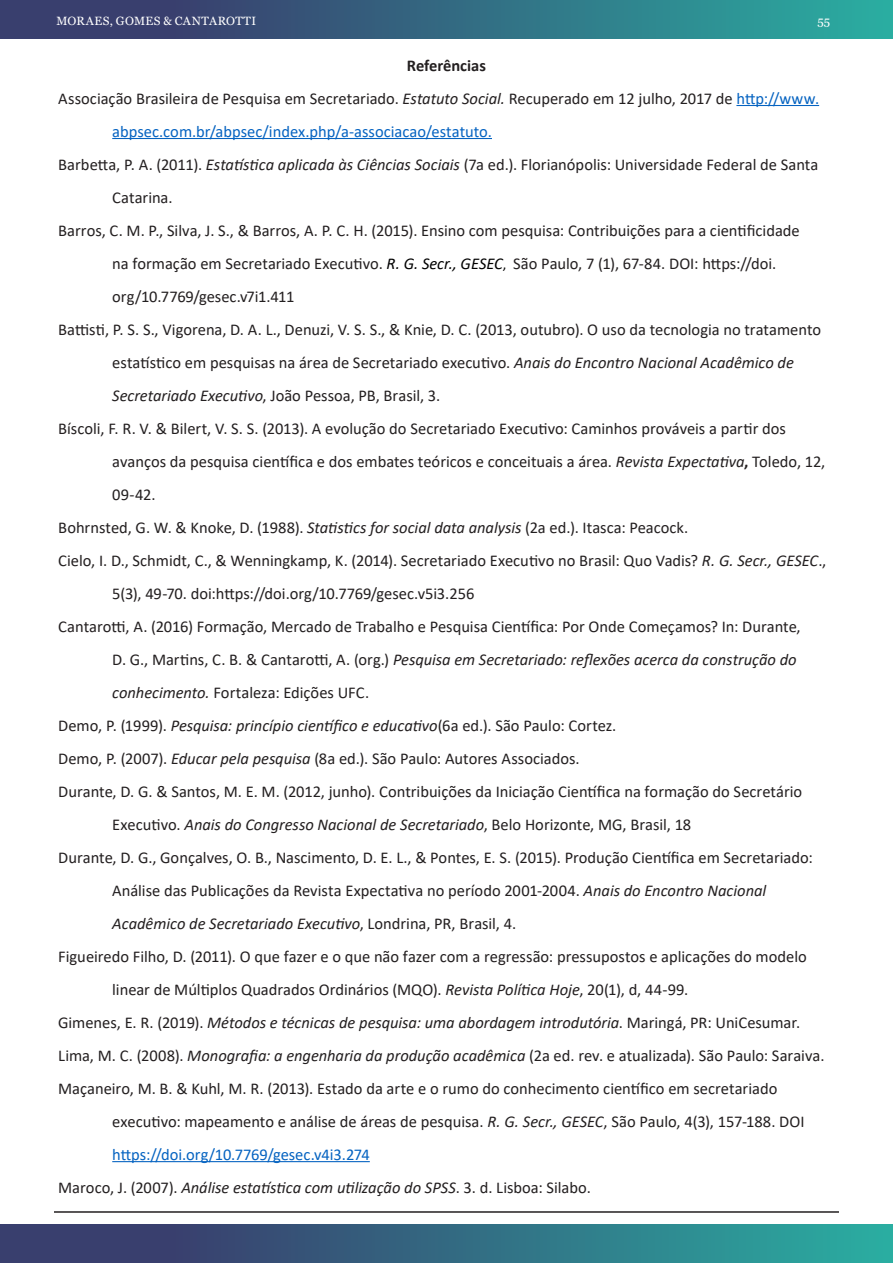
<style>
.page{position:relative;width:893px;height:1263px;background:#fff}
.page>*{position:absolute;margin:0;border:0;box-sizing:border-box;transform-origin:0 0}
.Referencias{font:16.5px/33px "Calibri";color:#231f20}
.Referencias-2{font:italic 16.5px "Calibri";color:#231f20}
.Título_Nivel_1{font:700 16.5px "Calibri";color:#231f20}
.t1{font:12px "Georgia";letter-spacing:.035em;color:#fff}
.s1{font-style:italic}
.s2{color:#0563c1}
.s3{font-style:italic;color:#000}
.s4{font-size:14.25px;color:#000}
.s5{font-weight:700}
.s6{font-style:normal}
</style>
<div class="page">
<div style="left:0;top:0;width:893px;height:38px;background:linear-gradient(to right,#3b2e66,#2baaa0)"></div>
<div style="left:0;top:1225px;width:893px;height:38px;background:linear-gradient(to right,#3b2e66,#2baaa0)"></div>
<hr style="left:54px;top:1211px;width:785px;height:2px;background:#231f20">
<hr style="left:736px;top:105px;width:83px;height:1px;background:#0563c1">
<hr style="left:112px;top:138px;width:380px;height:1px;background:#0563c1">
<hr style="left:112px;top:1161px;width:258px;height:1px;background:#0563c1">
<p class="t1" style="left:56px;top:13px;width:201px">MORAES, GOMES &amp; CANTAROTTI</p>
<p class="t1" style="left:817px;top:13px;width:14px">55</p>
<p class="Título_Nivel_1" style="left:407px;top:53px;width:81px">Referências</p>
<p class="Referencias" style="left:112px;top:81px;width:708px;text-indent:-54px">Associação Brasileira de Pesquisa em Secretariado. <span class="s1">Estatuto Social.</span> Recuperado em 12 julho, 2017 de <span class="s2">http://www. abpsec.com.br/abpsec/index.php/a-associacao/estatuto.</span></p>
<p class="Referencias" style="left:112px;top:147px;width:708px;text-indent:-54px">Barbetta, P. A. (2011). <span class="s1">Estatística aplicada às Ciências Sociais</span> (7a ed.). Florianópolis: Universidade Federal de Santa<br>Catarina.</p>
<p class="Referencias" style="left:112px;top:213px;width:689px;text-indent:-54px">Barros, C. M. P., Silva, J. S., &amp; Barros, A. P. C. H. (2015). Ensino com pesquisa: Contribuições para a cientificidade na formação em Secretariado Executivo. <span class="s3">R. G. Secr., GESEC</span><span class="s4">,</span> São Paulo, 7 (1), 67-84. DOI: https://doi. org/10.7769/gesec.v7i1.411</p>
<p class="Referencias" style="left:112px;top:312px;width:710px;text-indent:-54px">Battisti, P. S. S., Vigorena, D. A. L., Denuzi, V. S. S., &amp; Knie, D. C. (2013, outubro). O uso da tecnologia no tratamento estatístico em pesquisas na área de Secretariado executivo. <span class="s1">Anais do Encontro Nacional Acadêmico de<br>Secretariado Executivo</span>, João Pessoa, PB, Brasil, 3.</p>
<p class="Referencias" style="left:112px;top:411px;width:715px;text-indent:-54px">Bíscoli, F. R. V. &amp; Bilert, V. S. S. (2013). A evolução do Secretariado Executivo: Caminhos prováveis a partir dos avanços da pesquisa científica e dos embates teóricos e conceituais a área. <span class="s1">Revista Expectativa</span><span class="s5">,</span> Toledo, 12,<br>09-42.</p>
<p class="Referencias" style="left:58px;top:510px;width:632px">Bohrnsted, G. W. &amp; Knoke, D. (1988). <span class="s1">Statistics for social data analysis</span> (2a ed.). Itasca: Peacock.</p>
<p class="Referencias" style="left:112px;top:543px;width:716px;text-indent:-54px">Cielo, I. D., Schmidt, C., &amp; Wenningkamp, K. (2014). Secretariado Executivo no Brasil: Quo Vadis? <span class="s1">R. G. Secr., GESEC</span>.,<br>5(3), 49-70. doi:https://doi.org/10.7769/gesec.v5i3.256</p>
<p class="Referencias" style="left:112px;top:609px;width:690px;text-indent:-54px">Cantarotti, A. (2016) Formação, Mercado de Trabalho e Pesquisa Científica: Por Onde Começamos? In: Durante,<br>D. G., Martins, C. B. &amp; Cantarotti, A. (org.) <span class="s1">Pesquisa em Secretariado: reflexões acerca da construção do conhecimento.</span> Fortaleza: Edições UFC.</p>
<p class="Referencias" style="left:58px;top:708px;width:560px">Demo, P. (1999). <span class="s1">Pesquisa: princípio científico e educativo</span>(6a ed.). São Paulo: Cortez.</p>
<p class="Referencias" style="left:58px;top:741px;width:523px">Demo, P. (2007). <span class="s1">Educar pela pesquisa</span> (8a ed.). São Paulo: Autores Associados.</p>
<p class="Referencias" style="left:112px;top:774px;width:691px;text-indent:-54px">Durante, D. G. &amp; Santos, M. E. M. (2012, junho). Contribuições da Iniciação Científica na formação do Secretário<br>Executivo. <span class="s1">Anais do Congresso Nacional de Secretariado</span>, Belo Horizonte, MG, Brasil, 18</p>
<p class="Referencias" style="left:112px;top:840px;width:702px;text-indent:-54px">Durante, D. G., Gonçalves, O. B., Nascimento, D. E. L., &amp; Pontes, E. S. (2015). Produção Científica em Secretariado:<br>Análise das Publicações da Revista Expectativa no período 2001-2004. <span class="s1">Anais do Encontro Nacional<br>Acadêmico de Secretariado Executivo</span>, Londrina, PR, Brasil, 4.</p>
<p class="Referencias" style="left:112px;top:939px;width:696px;text-indent:-54px">Figueiredo Filho, D. (2011). O que fazer e o que não fazer com a regressão: pressupostos e aplicações do modelo linear de Múltiplos Quadrados Ordinários (MQO). <span class="s1">Revista Política Hoje</span>, 20(1), d, 44-99.</p>
<p class="Referencias-2" style="left:58px;top:1011px;width:743px"><span class="s6">Gimenes, E. R. (2019).</span> Métodos e técnicas de pesquisa: uma abordagem introdutória<span class="s6">. Maringá, PR: UniCesumar.</span></p>
<p class="Referencias" style="left:58px;top:1038px;width:768px">Lima, M. C. (2008). <span class="s1">Monografia: a engenharia da produção acadêmica</span> (2a ed. rev. e atualizada). São Paulo: Saraiva.</p>
<p class="Referencias" style="left:112px;top:1071px;width:694px;text-indent:-54px">Maçaneiro, M. B. &amp; Kuhl, M. R. (2013). Estado da arte e o rumo do conhecimento científico em secretariado executivo: mapeamento e análise de áreas de pesquisa. <span class="s1">R. G. Secr., GESEC</span>, São Paulo, 4(3), 157-188. DOI <span class="s2">https://doi.org/10.7769/gesec.v4i3.274</span></p>
<p class="Referencias-2" style="left:58px;top:1176px;width:534px"><span class="s6">Maroco, J. (2007).</span> Análise estatística com utilização do SPSS<span class="s6">. 3. d. Lisboa: Silabo.</span></p>
</div>
